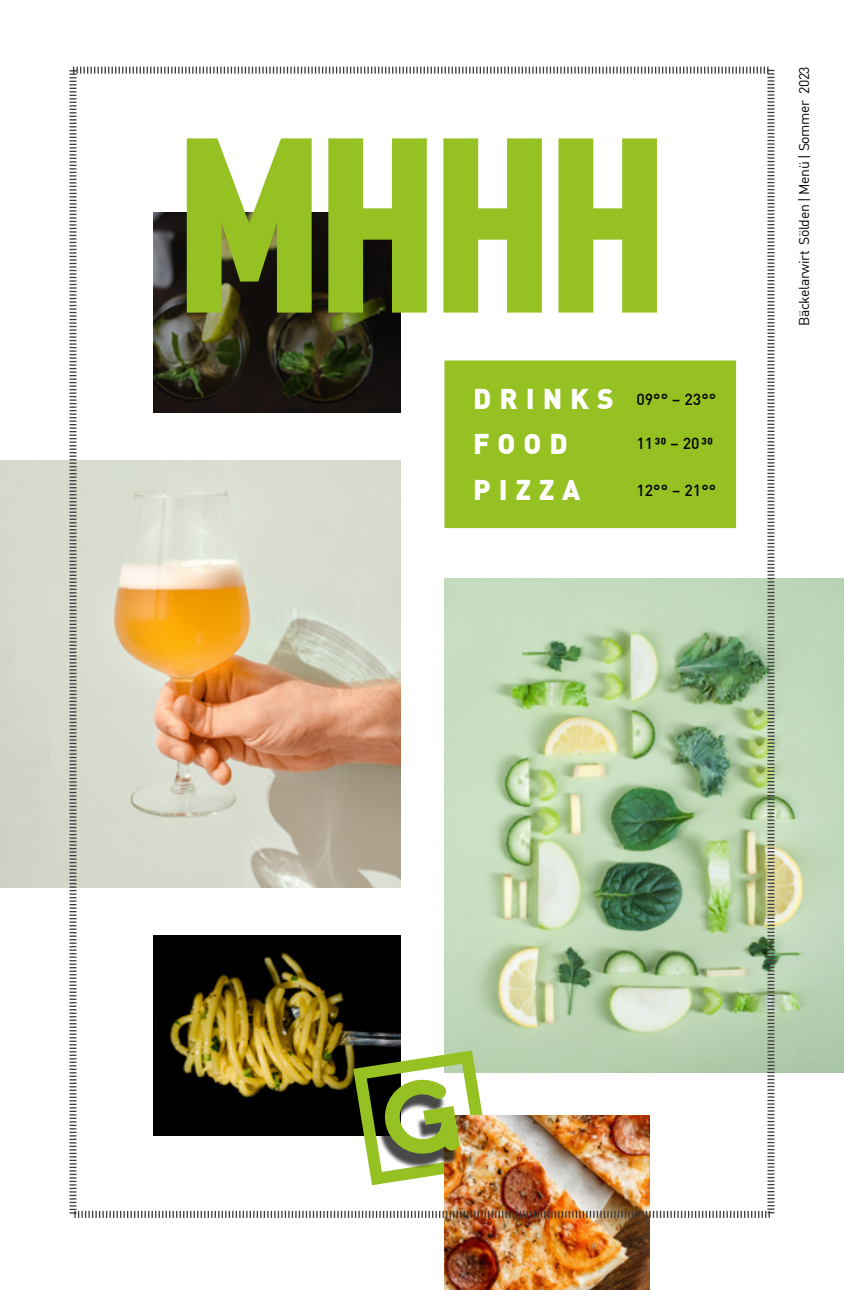
<style>
.page{position:relative;width:844px;height:1290px;background:#fff}
.page>*{position:absolute;margin:0;border:0;box-sizing:border-box;transform-origin:0 0}
.t1{font:900 condensed 244.65px "DIN Pro";color:#95c123}
.t2{font:900 28px/45.5px "DIN Pro";letter-spacing:.285em;color:#fff}
.t3{font:500 15.75px "DIN Pro";color:#000}
.t4{font:14px "DIN Pro";letter-spacing:-.03em;color:#000}
.s1{font-weight:700}
</style>
<div class="page">
<img style="left:775px;top:579px;width:68px;height:493px">
<img style="left:444px;top:1219px;width:205px;height:71px">
<img style="left:68px;top:66px;width:707px;height:1153px">
<h1 class="t1" style="left:173px;top:40px;width:498px">MHHH</h1>
<h2 class="t2" style="left:473px;top:374px;width:142px">DRINKS<br>FOOD<br>PIZZA</h2>
<p class="t3" style="left:636px;top:387px;width:81px">09°° – 23°°</p>
<p class="t3" style="left:636px;top:431px;width:78px">11<span class="s1">30</span> – 20<span class="s1">30</span></p>
<p class="t3" style="left:636px;top:478px;width:81px">12°° – 21°°</p>
<p class="t4" style="left:793px;top:326px;width:261px;rotate:-90deg">Bäckelarwirt Sölden | Menü | Sommer 2023</p>
</div>
